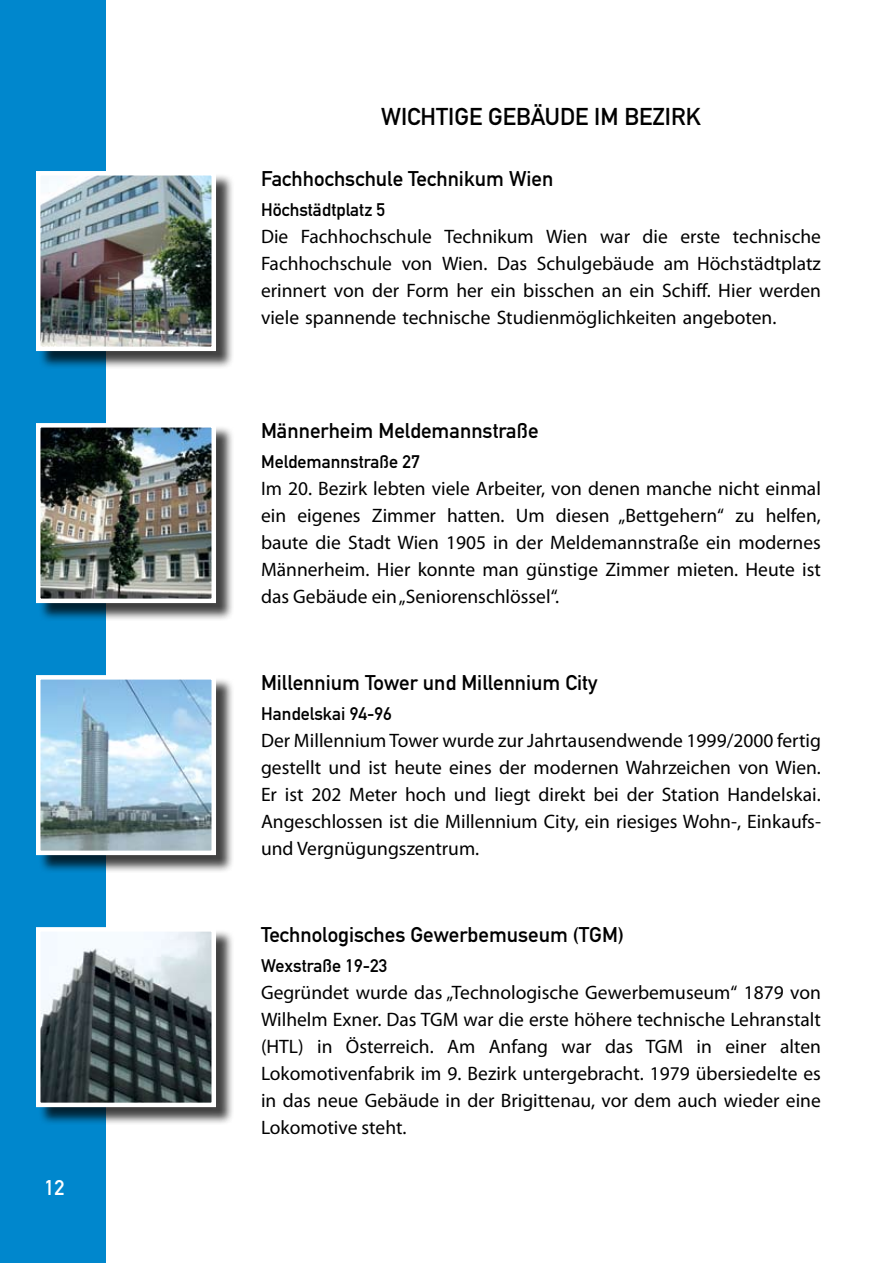
<style>
.page{position:relative;width:893px;height:1263px;background:#fff}
.page>*{position:absolute;margin:0;border:0;box-sizing:border-box;transform-origin:0 0}
.t1{font:24px "DIN Mittelschrift Std";color:#000}
.t2{font:21px "DIN Mittelschrift Std";color:#000}
.t3{font:21px "DIN Mittelschrift Std";color:#fff}
.t4{font:19.5px/27px "Myriad Pro";color:#000;text-align:justify}
.t5{font:18px "DIN Mittelschrift Std";color:#000}
</style>
<div class="page">
<div style="left:0;top:0;width:105px;height:1263px;background:#0087cd"></div>
<div style="left:38px;top:425px;width:203px;height:203px;background:#000;opacity:.75"></div>
<img style="left:36px;top:421px;width:182px;height:184px">
<div style="left:38px;top:677px;width:203px;height:203px;background:#000;opacity:.75"></div>
<svg style="left:36px;top:673px;width:182px;height:184px;background:#a4c1d2"></svg>
<div style="left:38px;top:929px;width:203px;height:203px;background:#000;opacity:.75"></div>
<svg style="left:36px;top:925px;width:182px;height:184px;background:#7a8386"></svg>
<div style="left:38px;top:173px;width:203px;height:203px;background:#000;opacity:.75"></div>
<img style="left:36px;top:169px;width:182px;height:184px">
<p class="t3" style="left:44px;top:1175px;width:22px">12</p>
<p class="t1" style="left:381px;top:103px;width:321px">WICHTIGE GEBÄUDE IM BEZIRK</p>
<p class="t2" style="left:261px;top:166px;width:294px">Fachhochschule Technikum Wien</p>
<p class="t5" style="left:261px;top:199px;width:126px">Höchstädtplatz 5</p>
<p class="t4" style="left:261px;top:223px;width:561px">Die Fachhochschule Technikum Wien war die erste technische Fachhochschule von Wien. Das Schulgebäude am Höchstädtplatz erinnert von der Form her ein bisschen an ein Schiff. Hier werden viele spannende technische Studienmöglichkeiten angeboten.</p>
<p class="t2" style="left:261px;top:418px;width:279px">Männerheim Meldemannstraße</p>
<p class="t5" style="left:261px;top:451px;width:160px">Meldemannstraße 27</p>
<p class="t4" style="left:261px;top:475px;width:561px">Im 20. Bezirk lebten viele Arbeiter, von denen manche nicht einmal ein eigenes Zimmer hatten. Um diesen „Bettgehern“ zu helfen, baute die Stadt Wien 1905 in der Meldemannstraße ein modernes Männerheim. Hier konnte man günstige Zimmer mieten. Heute ist das Gebäude ein „Seniorenschlössel“.</p>
<p class="t2" style="left:261px;top:670px;width:338px">Millennium Tower und Millennium City</p>
<p class="t5" style="left:261px;top:703px;width:132px">Handelskai 94-96</p>
<p class="t4" style="left:261px;top:727px;width:561px">Der Millennium Tower wurde zur Jahrtausendwende 1999/2000 fertig gestellt und ist heute eines der modernen Wahrzeichen von Wien.<br>Er ist 202 Meter hoch und liegt direkt bei der Station Handelskai.<br>Angeschlossen ist die Millennium City, ein riesiges Wohn-, Einkaufs&shy;und Vergnügungszentrum.</p>
<p class="t2" style="left:261px;top:922px;width:364px">Technologisches Gewerbemuseum (TGM)</p>
<p class="t5" style="left:261px;top:955px;width:128px">Wexstraße 19-23</p>
<p class="t4" style="left:261px;top:979px;width:561px">Gegründet wurde das „Technologische Gewerbemuseum“ 1879 von Wilhelm Exner. Das TGM war die erste höhere technische Lehranstalt (HTL) in Österreich. Am Anfang war das TGM in einer alten Lokomotivenfabrik im 9. Bezirk untergebracht. 1979 übersiedelte es in das neue Gebäude in der Brigittenau, vor dem auch wieder eine Lokomotive steht.</p>
</div>
